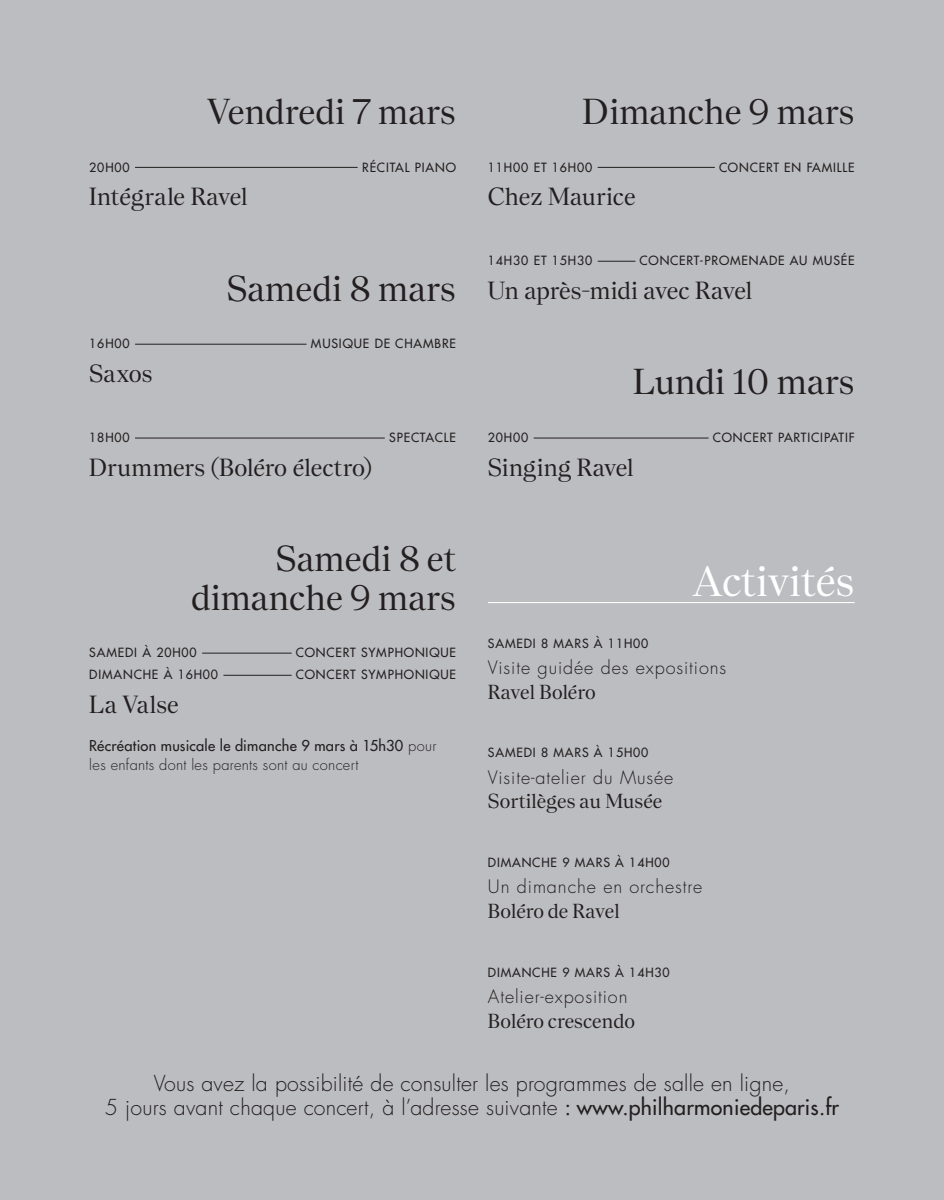
<style>
.page{position:relative;width:944px;height:1200px;background:#fff}
.page>*{position:absolute;margin:0;border:0;box-sizing:border-box;transform-origin:0 0}
.t1{font:42.75px "Nantes";color:#fff}
.t2{font:36px/38.2px "Nantes";color:#231f20;text-align:right}
.t3{font:24.75px "Nantes";letter-spacing:-.005em;color:#231f20}
.t4{font:300 21.38px/24.8px "Futura LTW1 G";letter-spacing:.01em;color:#231f20;text-align:center}
.t5{font:20.25px "Nantes";color:#231f20}
.t6{font:300 18px "Futura LTW1 G";letter-spacing:.05em;color:#231f20}
.t7{font:300 14.62px/19.1px "Futura LTW1 G";letter-spacing:.025em;color:#231f20}
.t8{font:500 12.38px "Futura LTW1 G";letter-spacing:.07em;color:#231f20}
.s1{font-weight:500}
</style>
<div class="page">
<div style="left:0;top:0;width:944px;height:1199px;background:#bcbdc0"></div>
<hr style="left:135px;top:167px;width:223px;height:1px;background:#231f20">
<hr style="left:135px;top:344px;width:171px;height:1px;background:#231f20">
<hr style="left:135px;top:437px;width:250px;height:1px;background:#231f20">
<hr style="left:202px;top:652px;width:90px;height:1px;background:#231f20">
<hr style="left:223px;top:674px;width:69px;height:1px;background:#231f20">
<hr style="left:598px;top:167px;width:117px;height:1px;background:#231f20">
<hr style="left:598px;top:261px;width:37px;height:1px;background:#231f20">
<hr style="left:534px;top:437px;width:175px;height:1px;background:#231f20">
<hr style="left:488px;top:602px;width:367px;height:1px;background:#fff">
<h2 class="t2" style="left:207px;top:91px;width:250px">Vendredi 7 mars</h2>
<p class="t8" style="left:89px;top:156px;width:42px">20H00</p>
<p class="t8" style="left:362px;top:156px;width:95px">RÉCITAL PIANO</p>
<h3 class="t3" style="left:89px;top:178px;width:160px">Intégrale Ravel</h3>
<h2 class="t2" style="left:227px;top:268px;width:231px">Samedi 8 mars</h2>
<p class="t8" style="left:89px;top:333px;width:42px">16H00</p>
<p class="t8" style="left:311px;top:333px;width:147px">MUSIQUE DE CHAMBRE</p>
<h3 class="t3" style="left:89px;top:355px;width:65px">Saxos</h3>
<p class="t8" style="left:89px;top:427px;width:42px">18H00</p>
<p class="t8" style="left:389px;top:427px;width:68px">SPECTACLE</p>
<h3 class="t3" style="left:89px;top:449px;width:284px">Drummers (Boléro électro)</h3>
<h2 class="t2" style="left:191px;top:538px;width:267px">Samedi 8 et dimanche 9 mars</h2>
<p class="t8" style="left:89px;top:642px;width:109px">SAMEDI À 20H00</p>
<p class="t8" style="left:296px;top:642px;width:162px">CONCERT SYMPHONIQUE</p>
<p class="t8" style="left:89px;top:664px;width:130px">DIMANCHE À 16H00</p>
<p class="t8" style="left:296px;top:664px;width:162px">CONCERT SYMPHONIQUE</p>
<h3 class="t3" style="left:89px;top:686px;width:91px">La Valse</h3>
<p class="t7" style="left:89px;top:735px;width:349px"><span class="s1">Récréation musicale le dimanche 9 mars à 15h30</span> pour les enfants dont les parents sont au concert</p>
<h2 class="t2" style="left:583px;top:91px;width:274px">Dimanche 9 mars</h2>
<p class="t8" style="left:488px;top:156px;width:106px">11H00 ET 16H00</p>
<p class="t8" style="left:719px;top:156px;width:137px">CONCERT EN FAMILLE</p>
<h3 class="t3" style="left:488px;top:178px;width:149px">Chez Maurice</h3>
<p class="t8" style="left:488px;top:250px;width:106px">14H30 ET 15H30</p>
<p class="t8" style="left:640px;top:250px;width:217px">CONCERT-PROMENADE AU MUSÉE</p>
<h3 class="t3" style="left:488px;top:272px;width:266px">Un après-midi avec Ravel</h3>
<h2 class="t2" style="left:633px;top:362px;width:223px">Lundi 10 mars</h2>
<p class="t8" style="left:488px;top:427px;width:42px">20H00</p>
<p class="t8" style="left:713px;top:427px;width:143px">CONCERT PARTICIPATIF</p>
<h3 class="t3" style="left:488px;top:449px;width:147px">Singing Ravel</h3>
<h1 class="t1" style="left:693px;top:550px;width:164px">Activités</h1>
<p class="t8" style="left:488px;top:632px;width:162px">SAMEDI 8 MARS À 11H00</p>
<h3 class="t6" style="left:488px;top:653px;width:240px">Visite guidée des expositions</h3>
<h3 class="t5" style="left:488px;top:677px;width:109px">Ravel Boléro</h3>
<p class="t8" style="left:488px;top:742px;width:162px">SAMEDI 8 MARS À 15H00</p>
<h3 class="t6" style="left:488px;top:762px;width:187px">Visite-atelier du Musée</h3>
<h3 class="t5" style="left:488px;top:786px;width:176px">Sortilèges au Musée</h3>
<p class="t8" style="left:488px;top:851px;width:183px">DIMANCHE 9 MARS À 14H00</p>
<h3 class="t6" style="left:488px;top:872px;width:216px">Un dimanche en orchestre</h3>
<h3 class="t5" style="left:488px;top:896px;width:133px">Boléro de Ravel</h3>
<p class="t8" style="left:488px;top:961px;width:183px">DIMANCHE 9 MARS À 14H30</p>
<h3 class="t6" style="left:488px;top:981px;width:141px">Atelier-exposition</h3>
<h3 class="t5" style="left:488px;top:1005px;width:149px">Boléro crescendo</h3>
<h3 class="t4" style="left:105px;top:1068px;width:736px">Vous avez la possibilité de consulter les programmes de salle en ligne,<br>5 jours avant chaque concert, à l’adresse suivante <span class="s1">: www.philharmoniedeparis.fr</span></h3>
</div>
